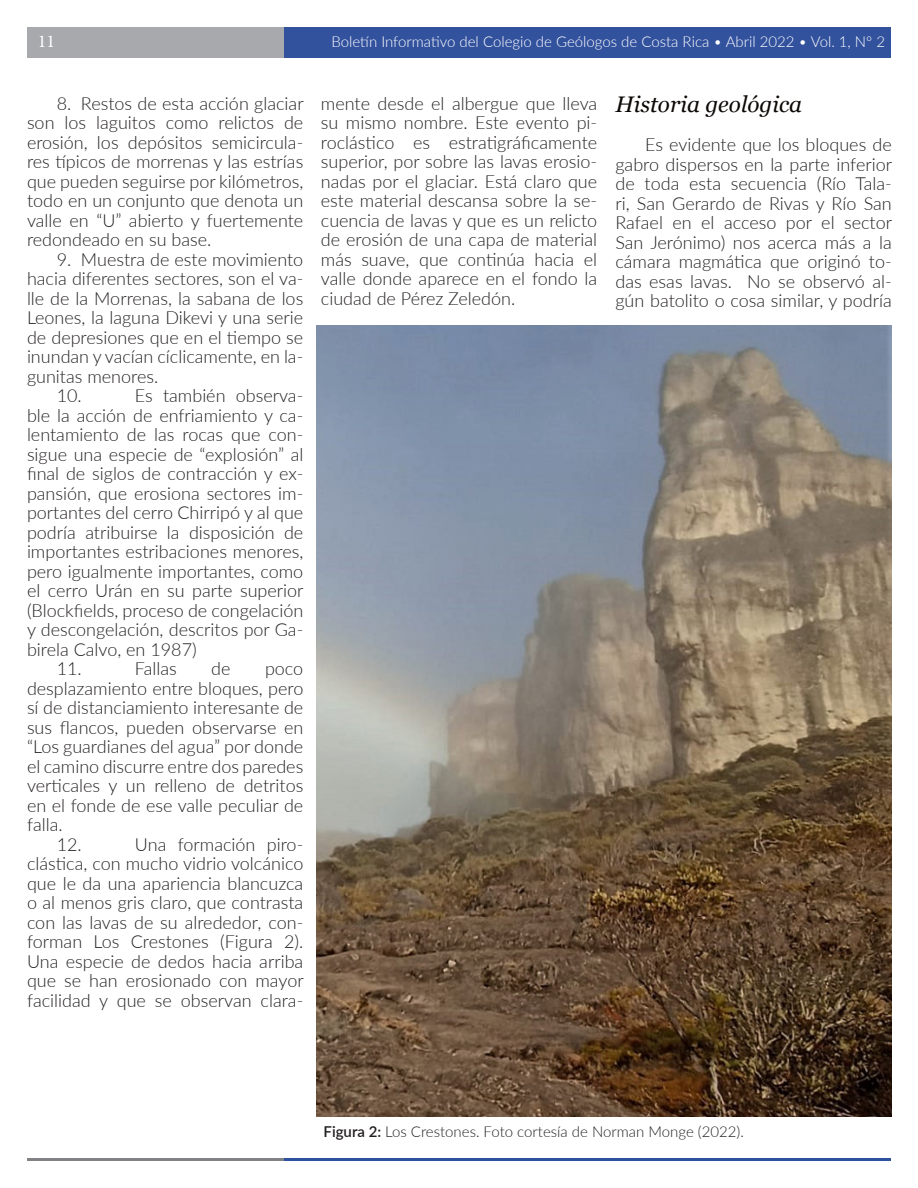
<style>
.page{position:relative;width:918px;height:1188px;background:#fff}
.page>*{position:absolute;margin:0;border:0;box-sizing:border-box;transform-origin:0 0}
.tEXTO_TEXTO{font:italic 22.5px "Georgia";color:#0c0806}
.tEXTO_TEXTO-2{font:300 18px/19.5px "Lato";color:#231f20;text-align:justify}
.t1{font:18px "Minion Pro";color:#fff}
.t2{font:300 15px "Lato";color:#fff}
.t3{font:300 15px "Lato";color:#231f20}
.s1{font-weight:600}
</style>
<div class="page">
<div style="left:284px;top:27px;width:607px;height:30px;background:#33529e"></div>
<div style="left:27px;top:27px;width:257px;height:30px;background:#a8a9ad"></div>
<hr style="left:284px;top:1158px;width:607px;height:3px;background:#2e529f">
<hr style="left:27px;top:1158px;width:257px;height:3px;background:#808285">
<img style="left:316px;top:325px;width:576px;height:791px">
<p class="t1" style="left:38px;top:29px;width:19px">11</p>
<p class="t2" style="left:331px;top:31px;width:555px">Boletín Informativo del Colegio de Geólogos de Costa Rica • Abril 2022 • Vol. 1, Nº 2</p>
<p class="tEXTO_TEXTO-2" style="left:27px;top:93px;width:278px;text-indent:30px">8. Restos de esta acción glaciar son los laguitos como relictos de erosión, los depósitos semicircula&shy;res típicos de morrenas y las estrías que pueden seguirse por kilómetros, todo en un conjunto que denota un valle en “U” abierto y fuertemente redondeado en su base.</p>
<p class="tEXTO_TEXTO-2" style="left:27px;top:249px;width:278px;text-indent:30px">9. Muestra de este movimiento hacia diferentes sectores, son el va&shy;lle de la Morrenas, la sabana de los Leones, la laguna Dikevi y una serie de depresiones que en el tiempo se inundan y vacían cíclicamente, en la&shy;gunitas menores.</p>
<p class="tEXTO_TEXTO-2" style="left:57px;top:386px;width:27px">10.</p>
<p class="tEXTO_TEXTO-2" style="left:27px;top:386px;width:278px;text-indent:108px">Es también observa&shy;ble la acción de enfriamiento y ca&shy;lentamiento de las rocas que con&shy;sigue una especie de “explosión” al final de siglos de contracción y ex&shy;pansión, que erosiona sectores im&shy;portantes del cerro Chirripó y al que podría atribuirse la disposición de importantes estribaciones menores, pero igualmente importantes, como el cerro Urán en su parte superior (Blockfields, proceso de congelación y descongelación, descritos por Ga&shy;birela Calvo, en 1987)</p>
<p class="tEXTO_TEXTO-2" style="left:57px;top:659px;width:27px">11.</p>
<p class="tEXTO_TEXTO-2" style="left:135px;top:659px;width:43px">Fallas</p>
<p class="tEXTO_TEXTO-2" style="left:211px;top:659px;width:21px">de</p>
<p class="tEXTO_TEXTO-2" style="left:27px;top:659px;width:278px;text-indent:238px">poco desplazamiento entre bloques, pero sí de distanciamiento interesante de sus flancos, pueden observarse en “Los guardianes del agua” por donde el camino discurre entre dos paredes verticales y un relleno de detritos en el fonde de ese valle peculiar de falla.</p>
<p class="tEXTO_TEXTO-2" style="left:57px;top:834px;width:27px">12.</p>
<p class="tEXTO_TEXTO-2" style="left:27px;top:834px;width:278px;text-indent:108px">Una formación piro&shy;clástica, con mucho vidrio volcánico que le da una apariencia blancuzca o al menos gris claro, que contrasta con las lavas de su alrededor, con&shy;forman Los Crestones (Figura 2).<br>Una especie de dedos hacia arriba que se han erosionado con mayor facilidad y que se observan clara-</p>
<p class="tEXTO_TEXTO-2" style="left:321px;top:93px;width:278px">mente desde el albergue que lleva su mismo nombre. Este evento pi&shy;roclástico es estratigráficamente superior, por sobre las lavas erosio&shy;nadas por el glaciar. Está claro que este material descansa sobre la se&shy;cuencia de lavas y que es un relicto de erosión de una capa de material más suave, que continúa hacia el valle donde aparece en el fondo la ciudad de Pérez Zeledón.</p>
<p class="tEXTO_TEXTO" style="left:615px;top:91px;width:188px">Historia geológica</p>
<p class="tEXTO_TEXTO-2" style="left:615px;top:135px;width:278px;text-indent:30px">Es evidente que los bloques de gabro dispersos en la parte inferior de toda esta secuencia (Río Tala&shy;ri, San Gerardo de Rivas y Río San Rafael en el acceso por el sector San Jerónimo) nos acerca más a la cámara magmática que originó to&shy;das esas lavas. No se observó al&shy;gún batolito o cosa similar, y podría</p>
<p class="t3" style="left:324px;top:1121px;width:422px"><span class="s1">Figura 2:</span> Los Crestones. Foto cortesía de Norman Monge (2022).</p>
</div>
